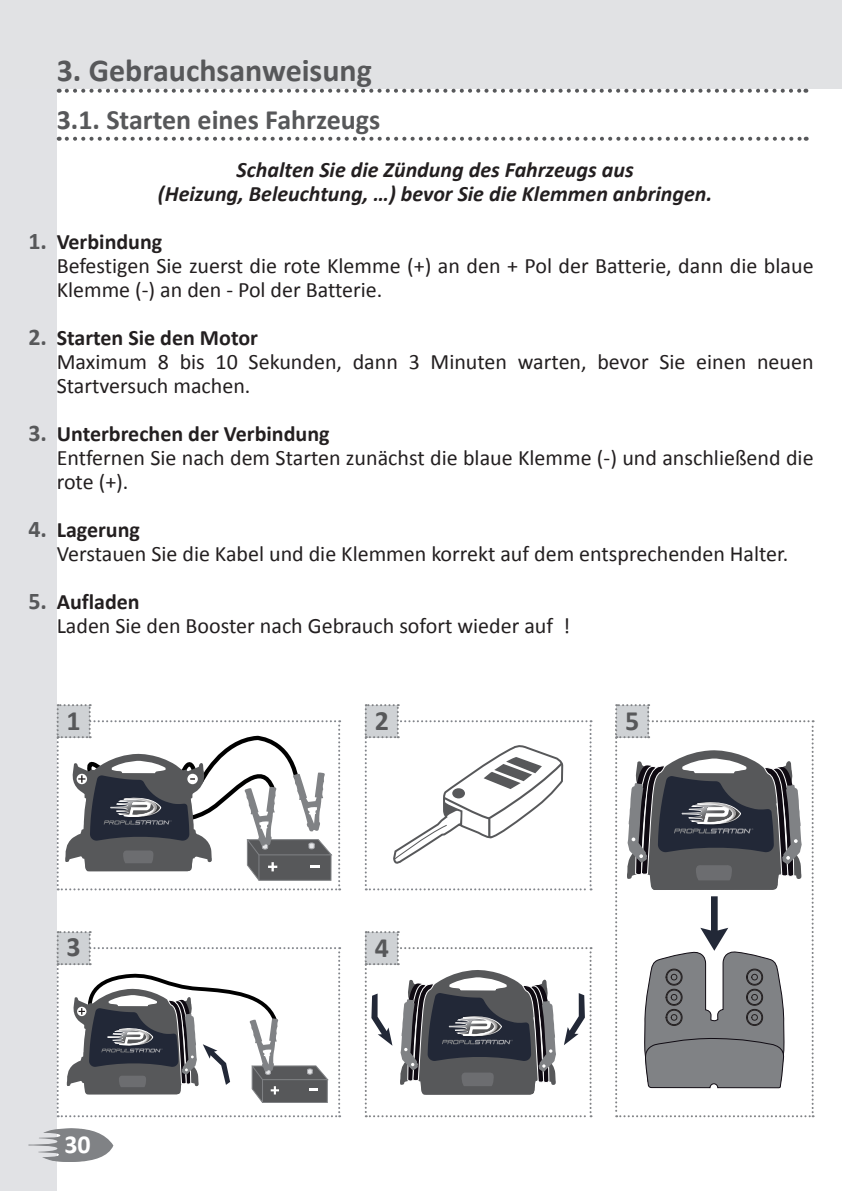
<style>
.page{position:relative;width:842px;height:1191px;background:#fff}
.page>*{position:absolute;margin:0;border:0;box-sizing:border-box;transform-origin:0 0}
.t1{font:700 32px "Calibri";color:#57585a}
.t2{font:700 28px "Calibri";color:#57585a}
.t3{font:700 26px "Calibri";color:#fff}
.t4{font:22px/24px "Calibri";color:#231f20}
.t5{font:italic 700 22px/24px "Calibri";color:#231f20;text-align:center}
.s1{font-weight:700;font-size:24px;color:#57585a}
.s2{font-weight:700}
</style>
<div class="page">
<div style="left:0;top:0;width:57px;height:1191px;background:#e1e2e5"></div>
<div style="left:0;top:0;width:842px;height:88px;background:#e1e2e4"></div>
<svg style="left:28px;top:1128px;width:85px;height:34px"></svg>
<hr style="left:841px;top:0;width:1px;height:1191px;background:#e1e2e5">
<svg style="left:67px;top:89px;width:739px;height:4px"></svg>
<svg style="left:67px;top:137px;width:740px;height:4px"></svg>
<svg style="left:57px;top:704px;width:283px;height:186px"></svg>
<svg style="left:365px;top:704px;width:227px;height:186px"></svg>
<svg style="left:57px;top:931px;width:283px;height:186px"></svg>
<svg style="left:365px;top:931px;width:227px;height:186px"></svg>
<svg style="left:615px;top:704px;width:199px;height:413px"></svg>
<h1 class="t1" style="left:57px;top:50px;width:317px">3. Gebrauchsanweisung</h1>
<p class="t2" style="left:57px;top:102px;width:325px">3.1. Starten eines Fahrzeugs</p>
<p class="t5" style="left:158px;top:156px;width:556px">Schalten Sie die Zündung des Fahrzeugs aus<br>(Heizung, Beleuchtung, …) bevor Sie die Klemmen anbringen.</p>
<p class="t4" style="left:57px;top:228px;width:758px;text-indent:-28px"><span class="s1">1.</span> <span class="s2">Verbindung<br></span>Befestigen Sie zuerst die rote Klemme (+) an den + Pol der Batterie, dann die blaue<br>Klemme (-) an den - Pol der Batterie.</p>
<p class="t4" style="left:57px;top:324px;width:758px;text-indent:-28px"><span class="s1">2.</span> <span class="s2">Starten Sie den Motor<br></span>Maximum 8 bis 10 Sekunden, dann 3 Minuten warten, bevor Sie einen neuen<br>Startversuch machen.</p>
<p class="t4" style="left:57px;top:420px;width:758px;text-indent:-28px"><span class="s1">3.</span> <span class="s2">Unterbrechen der Verbindung<br></span>Entfernen Sie nach dem Starten zunächst die blaue Klemme (-) und anschließend die rote (+).</p>
<p class="t4" style="left:57px;top:516px;width:733px;text-indent:-28px"><span class="s1">4.</span> <span class="s2">Lagerung<br></span>Verstauen Sie die Kabel und die Klemmen korrekt auf dem entsprechenden Halter.</p>
<p class="t4" style="left:57px;top:588px;width:515px;text-indent:-28px"><span class="s1">5.</span> <span class="s2">Aufladen<br></span>Laden Sie den Booster nach Gebrauch sofort wieder auf !</p>
<p class="t2" style="left:67px;top:703px;width:16px">1</p>
<p class="t2" style="left:375px;top:703px;width:16px">2</p>
<p class="t2" style="left:67px;top:929px;width:16px">3</p>
<p class="t2" style="left:375px;top:930px;width:16px">4</p>
<p class="t3" style="left:64px;top:1128px;width:28px">30</p>
<p class="t2" style="left:625px;top:703px;width:16px">5</p>
</div>
